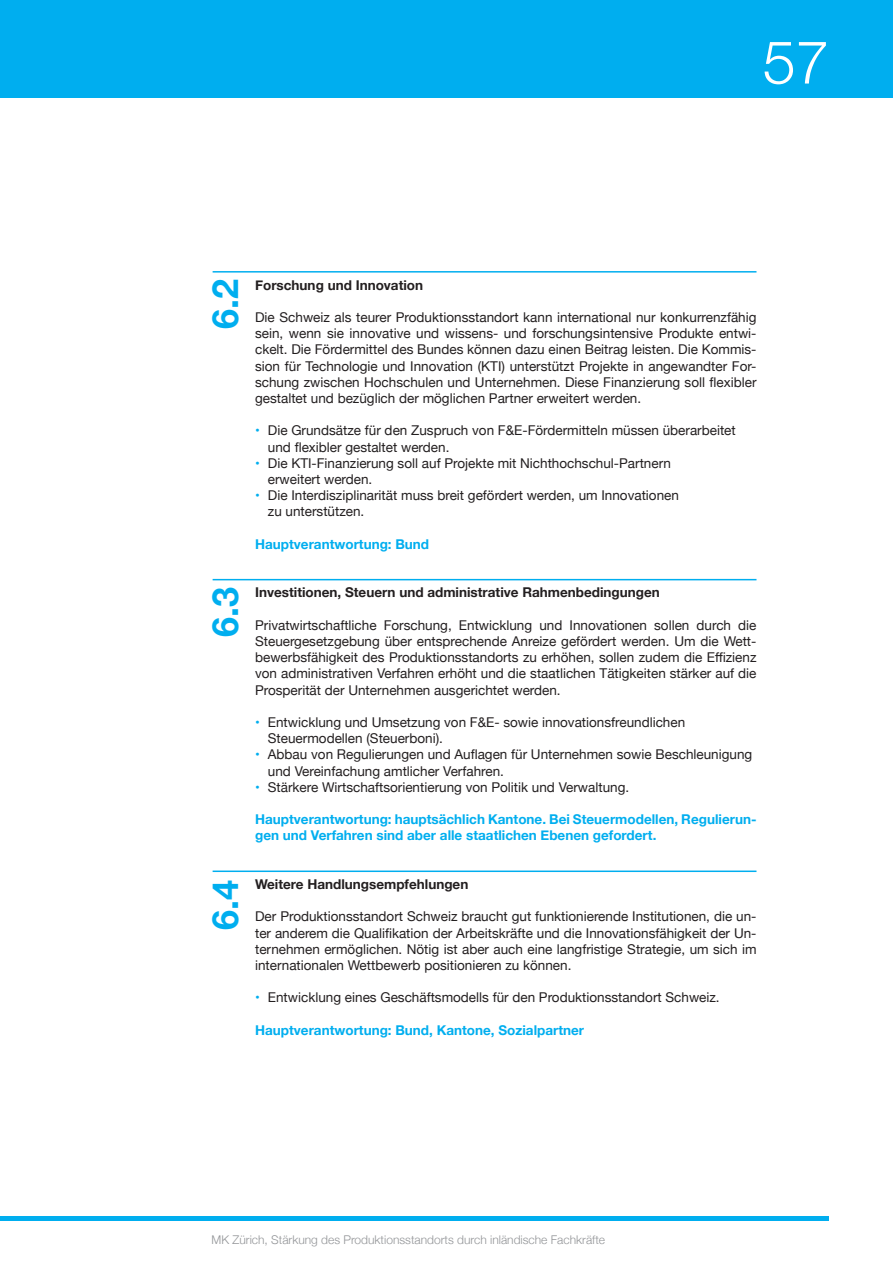
<style>
.page{position:relative;width:893px;height:1263px;background:#fff}
.page>*{position:absolute;margin:0;border:0;box-sizing:border-box;transform-origin:0 0}
.t1{font:300 60px "Helvetica Neue";color:#fff}
.t2{font:700 36px "Helvetica Neue";color:#00aeef}
.t3{font:13.5px/16.2px "Helvetica Neue";color:#231f20}
.t4{font:700 13.5px/16.2px "Helvetica Neue";color:#00aeef}
.t5{font:700 13.5px "Helvetica Neue";color:#231f20}
.t6{font:300 12px "Helvetica Neue";color:#939598}
.s1{color:#00aeef}
</style>
<div class="page">
<div style="left:0;top:0;width:893px;height:97px;background:#00aeef"></div>
<hr style="left:0;top:1216px;width:829px;height:4px;background:#00aeef">
<hr style="left:213px;top:271px;width:543px;height:2px;background:#00aeef">
<hr style="left:213px;top:579px;width:543px;height:1px;background:#00aeef">
<hr style="left:213px;top:870px;width:543px;height:2px;background:#00aeef">
<h1 class="t1" style="left:762px;top:14px;width:68px">57</h1>
<h2 class="t2" style="left:197px;top:329px;width:52px;rotate:-90deg">6.2</h2>
<h2 class="t2" style="left:197px;top:637px;width:52px;rotate:-90deg">6.3</h2>
<h2 class="t2" style="left:197px;top:930px;width:52px;rotate:-90deg">6.4</h2>
<p class="t5" style="left:255px;top:274px;width:170px">Forschung und Innovation</p>
<p class="t3" style="left:255px;top:310px;width:503px;text-align:justify">Die Schweiz als teurer Produktionsstandort kann international nur konkurrenzfähig sein, wenn sie innovative und wissens- und forschungsintensive Produkte entwi&shy;ckelt. Die Fördermittel des Bundes können dazu einen Beitrag leisten. Die Kommis&shy;sion für Technologie und Innovation (KTI) unterstützt Projekte in angewandter For&shy;schung zwischen Hochschulen und Unternehmen. Diese Finanzierung soll flexibler gestaltet und bezüglich der möglichen Partner erweitert werden.</p>
<p class="t3" style="left:268px;top:423px;width:469px;text-indent:-13px"><span class="s1">•</span> Die Grundsätze für den Zuspruch von F&amp;E-Fördermitteln müssen überarbeitet und flexibler gestaltet werden.</p>
<p class="t3" style="left:268px;top:456px;width:405px;text-indent:-13px"><span class="s1">•</span> Die KTI-Finanzierung soll auf Projekte mit Nichthochschul-Partnern erweitert werden.</p>
<p class="t3" style="left:268px;top:488px;width:413px;text-indent:-13px"><span class="s1">•</span> Die Interdisziplinarität muss breit gefördert werden, um Innovationen zu unterstützen.</p>
<p class="t4" style="left:255px;top:536px;width:176px">Hauptverantwortung: Bund</p>
<p class="t5" style="left:255px;top:582px;width:406px">Investitionen, Steuern und administrative Rahmenbedingungen</p>
<p class="t3" style="left:255px;top:618px;width:503px;text-align:justify">Privatwirtschaftliche Forschung, Entwicklung und Innovationen sollen durch die Steuergesetzgebung über entsprechende Anreize gefördert werden. Um die Wett&shy;bewerbsfähigkeit des Produktionsstandorts zu erhöhen, sollen zudem die Effizienz von administrativen Verfahren erhöht und die staatlichen Tätigkeiten stärker auf die Prosperität der Unternehmen ausgerichtet werden.</p>
<p class="t3" style="left:268px;top:715px;width:419px;text-indent:-13px"><span class="s1">•</span> Entwicklung und Umsetzung von F&amp;E- sowie innovationsfreundlichen<br>Steuermodellen (Steuerboni).</p>
<p class="t3" style="left:268px;top:747px;width:486px;text-indent:-13px"><span class="s1">•</span> Abbau von Regulierungen und Auflagen für Unternehmen sowie Beschleunigung und Vereinfachung amtlicher Verfahren.</p>
<p class="t3" style="left:255px;top:780px;width:376px"><span class="s1">•</span> Stärkere Wirtschaftsorientierung von Politik und Verwaltung.</p>
<p class="t4" style="left:255px;top:812px;width:503px">Hauptverantwortung: hauptsächlich Kantone. Bei Steuermodellen, Regulierun&shy;gen und Verfahren sind aber alle staatlichen Ebenen gefordert.</p>
<p class="t5" style="left:255px;top:874px;width:215px">Weitere Handlungsempfehlungen</p>
<p class="t3" style="left:255px;top:909px;width:503px;text-align:justify">Der Produktionsstandort Schweiz braucht gut funktionierende Institutionen, die un&shy;ter anderem die Qualifikation der Arbeitskräfte und die Innovationsfähigkeit der Un&shy;ternehmen ermöglichen. Nötig ist aber auch eine langfristige Strategie, um sich im internationalen Wettbewerb positionieren zu können.</p>
<p class="t3" style="left:255px;top:990px;width:466px"><span class="s1">•</span> Entwicklung eines Geschäftsmodells für den Produktionsstandort Schweiz.</p>
<p class="t4" style="left:255px;top:1022px;width:331px">Hauptverantwortung: Bund, Kantone, Sozialpartner</p>
<p class="t6" style="left:212px;top:1230px;width:395px">MK Zürich, Stärkung des Produktionsstandorts durch inländische Fachkräfte</p>
</div>
